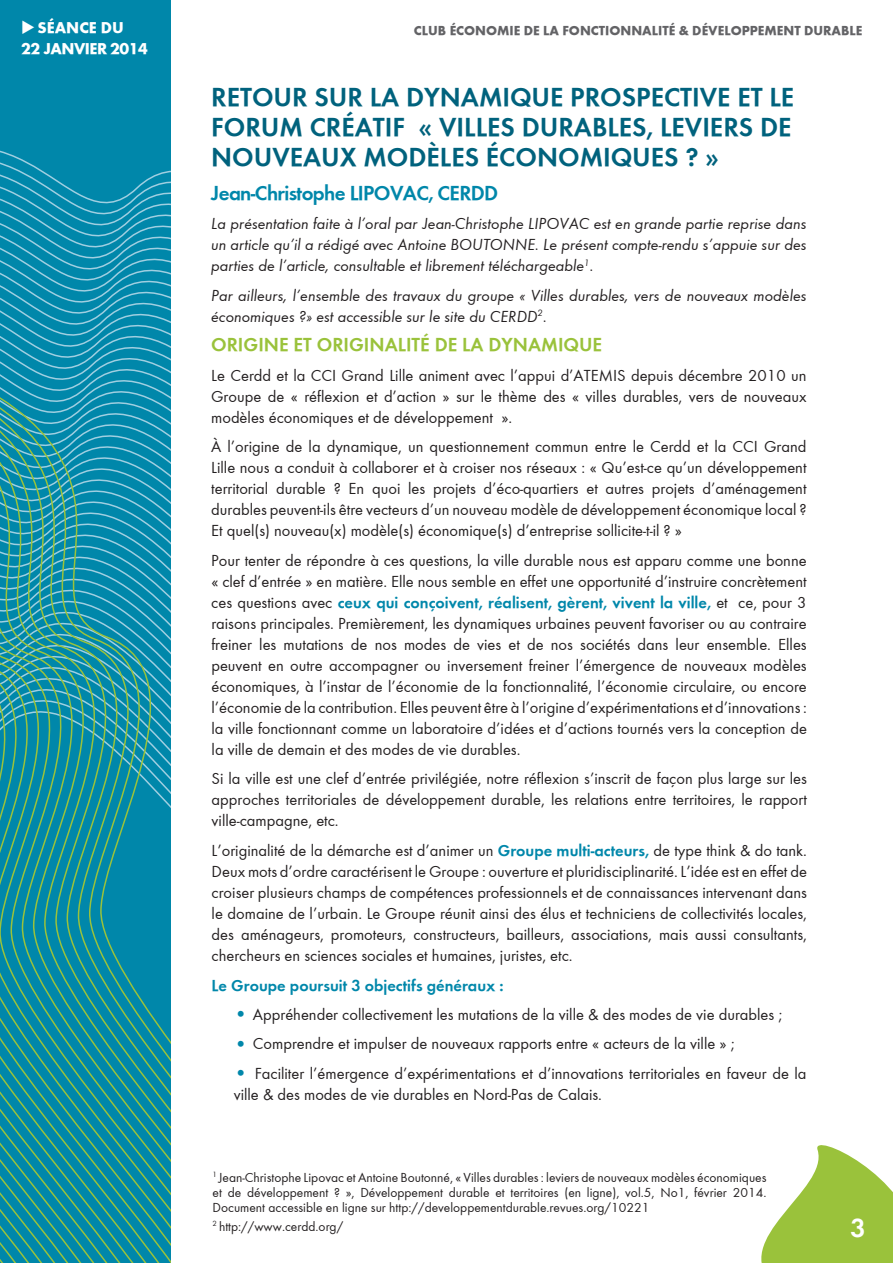
<style>
.page{position:relative;width:893px;height:1263px;background:#fff}
.page>*{position:absolute;margin:0;border:0;box-sizing:border-box;transform-origin:0 0}
.t1{font:700 27px/30px "Function";color:#00627d;text-align:justify}
.t2{font:700 27px "Function";color:#fff}
.t3{font:700 21px "Function";color:#0087aa}
.t4{font:700 19.5px "Function";color:#9ac23b}
.t5{font:16.5px/21px "Function";color:#231f20;text-align:justify}
.t6{font:italic 16.5px/21px "Function";color:#231f20;text-align:justify}
.t7{font:700 16.5px "Function";color:#0087aa}
.t8{font:16.2px "Function LH Heavy";letter-spacing:-.03em;color:#fff}
.t9{font:13.5px/15px "Function";color:#231f20;text-align:justify}
.t10{font:13.5px "Function LH Heavy";color:#636366}
.s1{font-weight:700;color:#0087aa}
.s2{font-size:21px;color:#0087aa}
</style>
<div class="page">
<svg style="left:761px;top:1145px;width:132px;height:118px"></svg>
<svg style="left:0;top:0;width:170px;height:1263px;background:#1590a5"></svg>
<p class="t8" style="left:21px;top:18px;width:104px">◆SÉANCE DU</p>
<p class="t10" style="left:414px;top:22px;width:449px">CLUB ÉCONOMIE DE LA FONCTIONNALITÉ &amp; DÉVELOPPEMENT DURABLE</p>
<p class="t8" style="left:21px;top:39px;width:128px">22 JANVIER 2014</p>
<h1 class="t1" style="left:211px;top:82px;width:585px">RETOUR SUR LA DYNAMIQUE PROSPECTIVE ET LE FORUM CRÉATIF « VILLES DURABLES, LEVIERS DE NOUVEAUX MODÈLES ÉCONOMIQUES ? »</h1>
<p class="t3" style="left:211px;top:180px;width:151px">JEAN-CHRISTOPHE LIPOVAC</p>
<p class="t3" style="left:428px;top:180px;width:23px">, CERDD</p>
<p class="t6" style="left:211px;top:213px;width:597px">La présentation faite à l’oral par Jean-Christophe LIPOVAC est en grande partie reprise dans un article qu’il a rédigé avec Antoine BOUTONNE. Le présent compte-rendu s’appuie sur des parties de l’article, consultable et librement téléchargeable<sup>1</sup>.</p>
<p class="t6" style="left:211px;top:285px;width:597px">Par ailleurs, l’ensemble des travaux du groupe « Villes durables, vers de nouveaux modèles économiques ?» est accessible sur le site du CERDD<sup>2</sup>.</p>
<p class="t4" style="left:211px;top:333px;width:393px">ORIGINE ET ORIGINALITÉ DE LA DYNAMIQUE</p>
<p class="t5" style="left:211px;top:365px;width:597px">Le Cerdd et la CCI Grand Lille animent avec l’appui d’ATEMIS depuis décembre 2010 un Groupe de « réflexion et d’action » sur le thème des « villes durables, vers de nouveaux modèles économiques et de développement ».</p>
<p class="t5" style="left:211px;top:436px;width:597px">à l’origine de la dynamique, un questionnement commun entre le Cerdd et la CCI Grand Lille nous a conduit à collaborer et à croiser nos réseaux : « Qu’est-ce qu’un développement territorial durable ? En quoi les projets d’éco-quartiers et autres projets d’aménagement durables peuvent-ils être vecteurs d’un nouveau modèle de développement économique local ?<br>Et quel(s) nouveau(x) modèle(s) économique(s) d’entreprise sollicite-t-il ? »</p>
<p class="t5" style="left:211px;top:550px;width:597px">Pour tenter de répondre à ces questions, la ville durable nous est apparu comme une bonne « clef d’entrée » en matière. Elle nous semble en effet une opportunité d’instruire concrètement ces questions avec <span class="s1">CEUX QUI CONÇOIVENT, RÉALISENT, GÈRENT, VIVENT LA VILLE,</span> et ce, pour 3 raisons principales. Premièrement, les dynamiques urbaines peuvent favoriser ou au contraire freiner les mutations de nos modes de vies et de nos sociétés dans leur ensemble. Elles peuvent en outre accompagner ou inversement freiner l’émergence de nouveaux modèles économiques, à l’instar de l’économie de la fonctionnalité, l’économie circulaire, ou encore l’économie de la contribution. Elles peuvent être à l’origine d’expérimentations et d’innovations : la ville fonctionnant comme un laboratoire d’idées et d’actions tournés vers la conception de la ville de demain et des modes de vie durables.</p>
<p class="t5" style="left:212px;top:768px;width:597px">Si la ville est une clef d’entrée privilégiée, notre réflexion s’inscrit de façon plus large sur les approches territoriales de développement durable, les relations entre territoires, le rapport ville-campagne, etc.</p>
<p class="t5" style="left:212px;top:840px;width:597px">L’originalité de la démarche est d’animer un <span class="s1">GROUPE MULTI-ACTEURS,</span> de type think &amp; do tank.<br>Deux mots d’ordre caractérisent le Groupe : ouverture et pluridisciplinarité. L’idée est en effet de croiser plusieurs champs de compétences professionnels et de connaissances intervenant dans le domaine de l’urbain. Le Groupe réunit ainsi des élus et techniciens de collectivités locales, des aménageurs, promoteurs, constructeurs, bailleurs, associations, mais aussi consultants, chercheurs en sciences sociales et humaines, juristes, etc.</p>
<p class="t7" style="left:212px;top:975px;width:294px">LE GROUPE POURSUIT 3 OBJECTIFS GÉNÉRAUX :</p>
<p class="t5" style="left:234px;top:1004px;width:550px"><span class="s2">•</span> Appréhender collectivement les mutations de la ville &amp; des modes de vie durables ;</p>
<p class="t5" style="left:234px;top:1033px;width:502px"><span class="s2">•</span> Comprendre et impulser de nouveaux rapports entre « acteurs de la ville » ;</p>
<p class="t5" style="left:234px;top:1063px;width:574px"><span class="s2">•</span> Faciliter l’émergence d’expérimentations et d’innovations territoriales en faveur de la ville &amp; des modes de vie durables en Nord-Pas de Calais.</p>
<p class="t9" style="left:213px;top:1170px;width:555px"><sup>1</sup> Jean-Christophe Lipovac et Antoine Boutonné, « Villes durables : leviers de nouveaux modèles économiques et de développement ? », Développement durable et territoires (en ligne), vol.5, No1, février 2014.<br>Document accessible en ligne sur http://developpementdurable.revues.org/10221</p>
<p class="t9" style="left:213px;top:1219px;width:132px"><sup>2</sup> http://www.cerdd.org/</p>
<h1 class="t2" style="left:850px;top:1212px;width:17px">3</h1>
</div>
